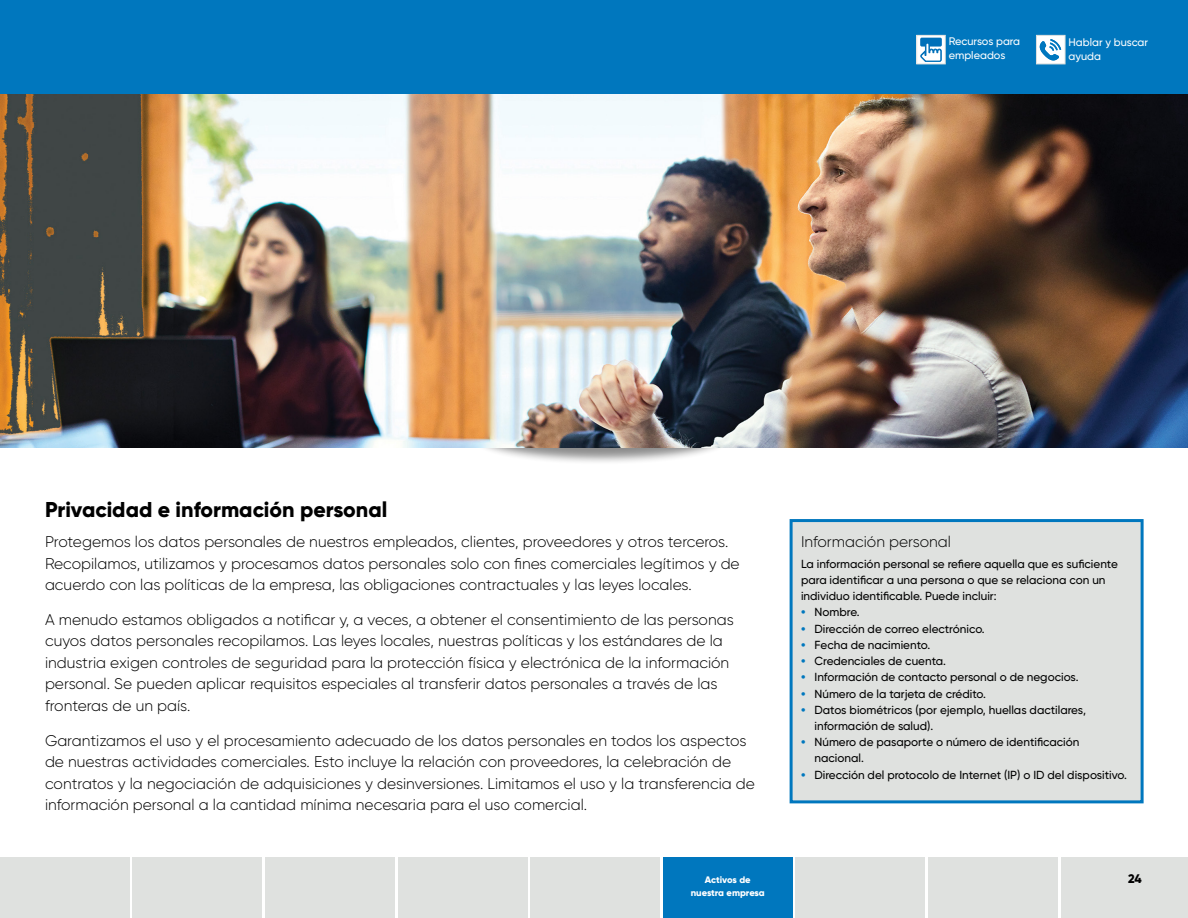
<style>
.page{position:relative;width:1188px;height:918px;background:#fff}
.page>*{position:absolute;margin:0;border:0;box-sizing:border-box;transform-origin:0 0}
.t1{font:800 21.45px "Gilroy";color:#000}
.t2{font:300 15.45px/21.5px "Gilroy";color:#000}
.t3{font:800 12.45px "Gilroy";color:#000}
.t4{font:500 11.7px/16.2px "Gilroy";color:#000}
.t5{font:500 10.95px/14px "Gilroy";color:#fff}
.t6{font:800 9.45px/12.5px "Gilroy";letter-spacing:-.01em;color:#fff;text-align:center}
.s1{font-weight:800;color:#0077be}
</style>
<div class="page">
<div style="left:0;top:857px;width:130px;height:61px;background:#dfe1df"></div>
<div style="left:265px;top:857px;width:130px;height:61px;background:#dfe1df"></div>
<div style="left:398px;top:857px;width:129px;height:61px;background:#dfe1df"></div>
<div style="left:530px;top:857px;width:130px;height:61px;background:#dfe1df"></div>
<div style="left:796px;top:857px;width:129px;height:61px;background:#dfe1df"></div>
<div style="left:133px;top:857px;width:129px;height:61px;background:#dfe1df"></div>
<div style="left:928px;top:857px;width:130px;height:61px;background:#dfe1df"></div>
<div style="left:1061px;top:857px;width:127px;height:61px;background:#dfe1df"></div>
<div style="left:0;top:0;width:1188px;height:94px;background:#0077be"></div>
<div style="left:790px;top:519px;width:354px;height:284px;background:#dfe1df;border:3px solid #0077be"></div>
<div style="left:471px;top:406px;width:260px;height:59px;background:#000;opacity:.45"></div>
<img style="left:0;top:94px;width:1188px;height:353px">
<div style="left:663px;top:857px;width:130px;height:61px;background:#0077be"></div>
<svg style="left:918px;top:37px;width:26px;height:25px"></svg>
<div style="left:920px;top:38px;width:22px;height:9px;background:#0070b9;border-radius:2px"></div>
<svg style="left:920px;top:42px;width:22px;height:20px"></svg>
<div style="left:916px;top:35px;width:30px;height:29px;border:1px solid #dfe1df"></div>
<div style="left:1036px;top:35px;width:29px;height:29px;background:#fff;border:1px solid #dfe1df"></div>
<svg style="left:1040px;top:39px;width:21px;height:21px"></svg>
<p class="t5" style="left:949px;top:35px;width:73px">Recursos para empleados</p>
<p class="t5" style="left:1068px;top:35px;width:81px">Hablar y buscar ayuda</p>
<h1 class="t1" style="left:45px;top:496px;width:344px">Privacidad e información personal</h1>
<p class="t2" style="left:45px;top:531px;width:696px">Protegemos los datos personales de nuestros empleados, clientes, proveedores y otros terceros.<br>Recopilamos, utilizamos y procesamos datos personales solo con fines comerciales legítimos y de acuerdo con las políticas de la empresa, las obligaciones contractuales y las leyes locales.</p>
<p class="t2" style="left:45px;top:609px;width:690px">A menudo estamos obligados a notificar y, a veces, a obtener el consentimiento de las personas cuyos datos personales recopilamos. Las leyes locales, nuestras políticas y los estándares de la industria exigen controles de seguridad para la protección física y electrónica de la información personal. Se pueden aplicar requisitos especiales al transferir datos personales a través de las fronteras de un país.</p>
<p class="t2" style="left:45px;top:729px;width:712px">Garantizamos el uso y el procesamiento adecuado de los datos personales en todos los aspectos de nuestras actividades comerciales. Esto incluye la relación con proveedores, la celebración de contratos y la negociación de adquisiciones y desinversiones. Limitamos el uso y la transferencia de información personal a la cantidad mínima necesaria para el uso comercial.</p>
<p class="t6" style="left:691px;top:874px;width:76px">Activos de nuestra empresa</p>
<p class="t2" style="left:801px;top:531px;width:151px">Información personal</p>
<p class="t4" style="left:801px;top:556px;width:318px">La información personal se refiere aquella que es suficiente para identificar a una persona o que se relaciona con un individuo identificable. Puede incluir:</p>
<p class="t4" style="left:801px;top:604px;width:60px"><span class="s1">•</span> Nombre.</p>
<p class="t4" style="left:801px;top:620px;width:185px"><span class="s1">•</span> Dirección de correo electrónico.</p>
<p class="t4" style="left:801px;top:637px;width:131px"><span class="s1">•</span> Fecha de nacimiento.</p>
<p class="t4" style="left:801px;top:653px;width:147px"><span class="s1">•</span> Credenciales de cuenta.</p>
<p class="t4" style="left:801px;top:669px;width:279px"><span class="s1">•</span> Información de contacto personal o de negocios.</p>
<p class="t4" style="left:801px;top:685px;width:186px"><span class="s1">•</span> Número de la tarjeta de crédito.</p>
<p class="t4" style="left:815px;top:701px;width:273px;text-indent:-14px"><span class="s1">•</span> Datos biométricos (por ejemplo, huellas dactilares, información de salud).</p>
<p class="t4" style="left:815px;top:734px;width:267px;text-indent:-14px"><span class="s1">•</span> Número de pasaporte o número de identificación nacional.</p>
<p class="t4" style="left:801px;top:766px;width:327px"><span class="s1">•</span> Dirección del protocolo de Internet (IP) o ID del dispositivo.</p>
<p class="t3" style="left:1128px;top:871px;width:15px">24</p>
</div>
